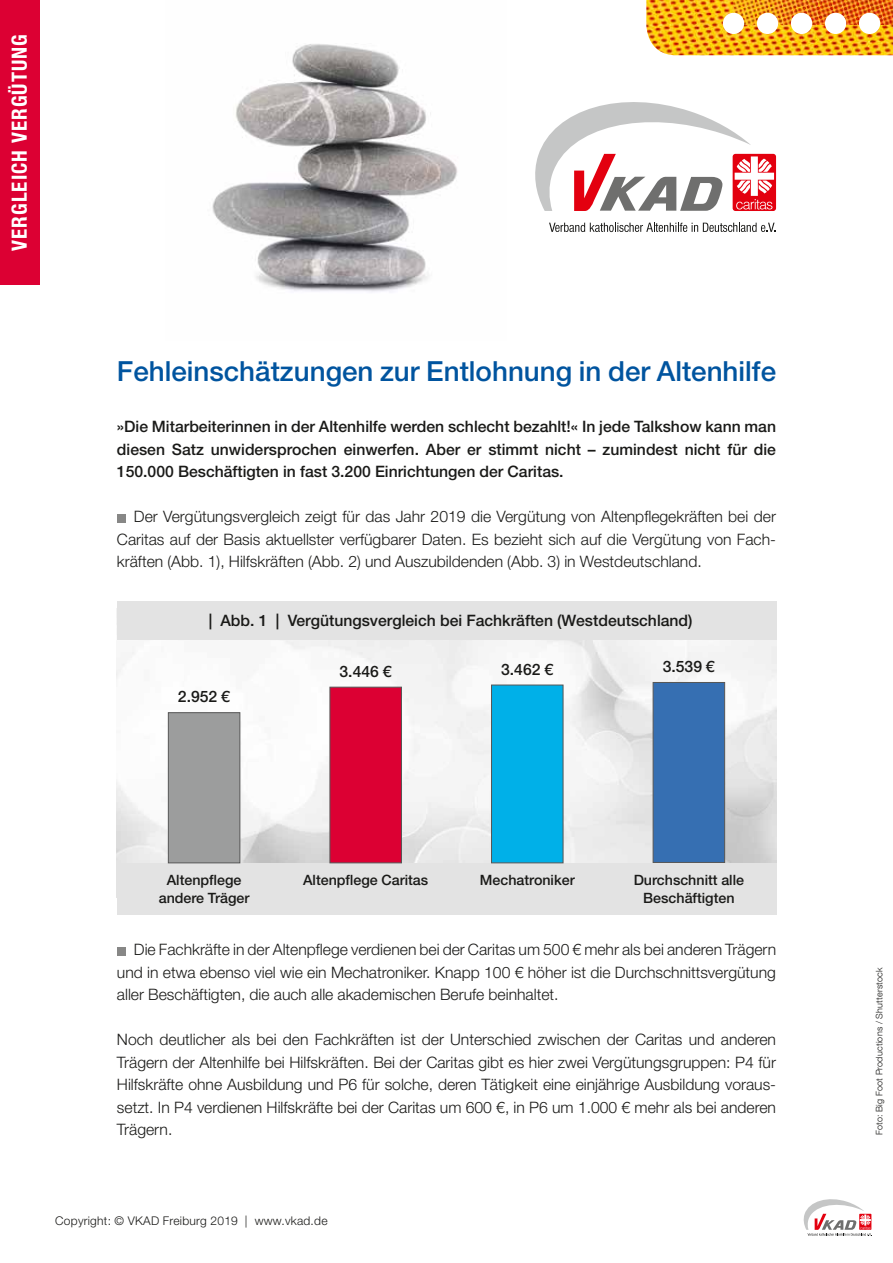
<style>
.page{position:relative;width:893px;height:1263px;background:#fff}
.page>*{position:absolute;margin:0;border:0;box-sizing:border-box;transform-origin:0 0}
.t1{font:500 27.75px "Helvetica Neue LT Std";color:#00549f}
.t2{font:700 condensed 21px "Helvetica Neue LT Std";letter-spacing:.05em;color:#fff}
.t3{font:300 15.75px/22.5px "Helvetica Neue LT Std";color:#1a1a18;text-align:justify}
.t4{font:500 15.75px/22.5px "Helvetica Neue LT Std";color:#1a1a18;text-align:justify}
.t5{font:500 14.25px/18px "Helvetica Neue LT Std";color:#1a1a18;text-align:center}
.t6{font:300 12px "Helvetica Neue LT Std";letter-spacing:.02em;color:#1a1a18}
.t7{font:300 9px "Helvetica Neue LT Com";letter-spacing:.02em;color:#1a1a18}
</style>
<div class="page">
<svg style="left:804px;top:1199px;width:68px;height:37px"></svg>
<div style="left:0;top:0;width:40px;height:285px;background:#dc0033"></div>
<img style="left:212px;top:44px;width:246px;height:248px">
<div style="left:117px;top:514px;width:8px;height:8px;background:#878786"></div>
<div style="left:117px;top:947px;width:8px;height:8px;background:#878786"></div>
<img style="left:646px;top:0;width:247px;height:55px">
<img style="left:733px;top:0;width:160px;height:24px">
<div style="left:757px;top:13px;width:21px;height:21px;background:#fff;border-radius:50%"></div>
<div style="left:723px;top:13px;width:21px;height:21px;background:#fff;border-radius:50%"></div>
<div style="left:859px;top:13px;width:21px;height:21px;background:#fff;border-radius:50%"></div>
<div style="left:825px;top:13px;width:21px;height:21px;background:#fff;border-radius:50%"></div>
<div style="left:791px;top:13px;width:21px;height:21px;background:#fff;border-radius:50%"></div>
<div style="left:733px;top:154px;width:43px;height:57px;background:#e3000f;border-radius:3px"></div>
<svg style="left:549px;top:223px;width:227px;height:9px"></svg>
<svg style="left:535px;top:102px;width:239px;height:109px"></svg>
<img style="left:117px;top:640px;width:659px;height:223px">
<div style="left:117px;top:863px;width:659px;height:51px;background:#e3e3e3"></div>
<div style="left:168px;top:712px;width:72px;height:151px;background:#9c9d9d;border:1px solid #565656"></div>
<div style="left:330px;top:687px;width:72px;height:176px;background:#dc0033;border:1px solid #565656"></div>
<div style="left:491px;top:685px;width:72px;height:178px;background:#00b0e8;border:1px solid #565656"></div>
<div style="left:117px;top:602px;width:659px;height:38px;background:#e3e3e3"></div>
<div style="left:653px;top:682px;width:72px;height:181px;background:#366fb2;border:1px solid #565656"></div>
<h2 class="t2" style="left:7px;top:251px;width:218px;rotate:-90deg">VERGLEICH VERGÜTUNG</h2>
<h1 class="t1" style="left:117px;top:355px;width:661px">Fehleinschätzungen zur Entlohnung in der Altenhilfe</h1>
<p class="t4" style="left:117px;top:415px;width:661px">»Die Mitarbeiterinnen in der Altenhilfe werden schlecht bezahlt!« In jede Talkshow kann man diesen Satz unwidersprochen einwerfen. Aber er stimmt nicht – zumindest nicht für die 150.000 Beschäftigten in fast 3.200 Einrichtungen der Caritas.</p>
<p class="t3" style="left:117px;top:505px;width:661px;text-indent:17px">Der Vergütungsvergleich zeigt für das Jahr 2019 die Vergütung von Altenpflegekräften bei der Caritas auf der Basis aktuellster verfügbarer Daten. Es bezieht sich auf die Vergütung von Fach&shy;kräften (Abb. 1), Hilfskräften (Abb. 2) und Auszubildenden (Abb. 3) in Westdeutschland.</p>
<p class="t4" style="left:209px;top:609px;width:485px">| Abb. 1 | Vergütungsvergleich bei Fachkräften (Westdeutschland)</p>
<p class="t4" style="left:663px;top:655px;width:54px">3.539 €</p>
<p class="t4" style="left:501px;top:658px;width:54px">3.462 €</p>
<p class="t4" style="left:340px;top:660px;width:54px">3.446 €</p>
<p class="t4" style="left:178px;top:685px;width:54px">2.952 €</p>
<p class="t5" style="left:159px;top:871px;width:92px">Altenpflege andere Träger</p>
<p class="t5" style="left:303px;top:871px;width:127px">Altenpflege Caritas</p>
<p class="t5" style="left:480px;top:871px;width:96px">Mechatroniker</p>
<p class="t5" style="left:634px;top:870px;width:112px">Durchschnitt alle<br>Beschäftigten</p>
<p class="t3" style="left:117px;top:938px;width:661px;text-indent:17px">Die Fachkräfte in der Altenpflege verdienen bei der Caritas um 500 € mehr als bei anderen Trägern und in etwa ebenso viel wie ein Mechatroniker. Knapp 100 € höher ist die Durchschnittsvergütung aller Beschäftigten, die auch alle akademischen Berufe beinhaltet.</p>
<p class="t3" style="left:117px;top:1028px;width:661px">Noch deutlicher als bei den Fachkräften ist der Unterschied zwischen der Caritas und anderen Trägern der Altenhilfe bei Hilfskräften. Bei der Caritas gibt es hier zwei Vergütungsgruppen: P4 für Hilfskräfte ohne Ausbildung und P6 für solche, deren Tätigkeit eine einjährige Ausbildung voraus&shy;setzt. In P4 verdienen Hilfskräfte bei der Caritas um 600 €, in P6 um 1.000 € mehr als bei anderen Trägern.</p>
<p class="t6" style="left:55px;top:1213px;width:274px">Copyright: © VKAD Freiburg 2019 | www.vkad.de</p>
<p class="t7" style="left:874px;top:1135px;width:170px;rotate:-90deg">Foto: Big Foot Productions / Shutterstock</p>
</div>
